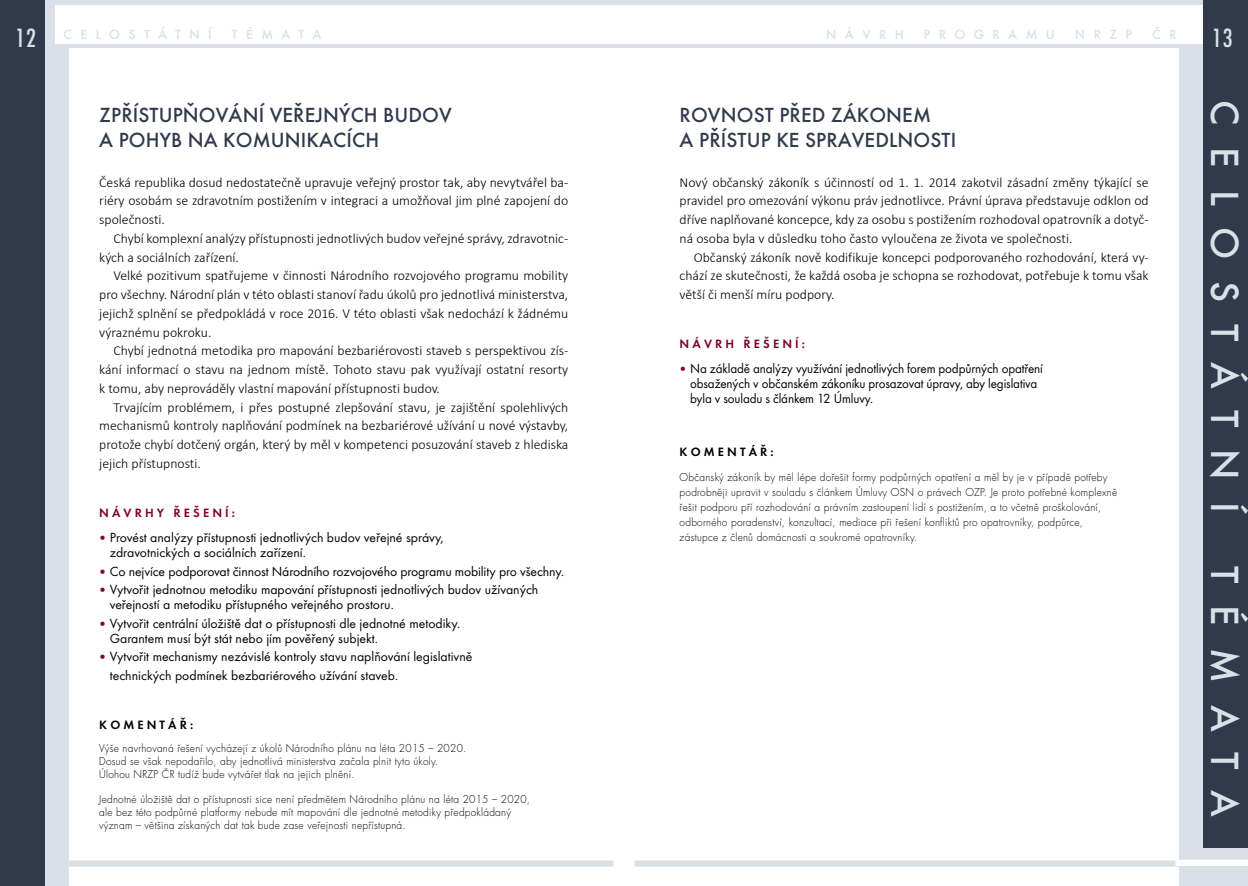
<style>
.page{position:relative;width:1248px;height:886px;background:#fff}
.page>*{position:absolute;margin:0;border:0;box-sizing:border-box;transform-origin:0 0}
.t1{font:500 40.88px "Futura TOT";letter-spacing:.54em;color:#dae0e7}
.t2{font:500 condensed 27.5px "Futura TOT";color:#dae0e7}
.t3{font:500 21.25px/25px "Futura TOT";letter-spacing:.005em;color:#303a4b}
.t4{font:300 13.75px/18.8px "Calibri";color:#000;text-align:justify}
.t5{font:13.75px/15px "Futura TOT";color:#000}
.t6{font:13.75px/15px "Futura TOT";color:#000;scale:.95 1}
.t7{font:500 13.75px "Futura TOT";letter-spacing:.615em;color:#dae0e7}
.t8{font:600 12.5px "Futura TOT";letter-spacing:.25em;color:#82002a}
.t9{font:600 12.5px "Futura TOT";letter-spacing:.25em;color:#000}
.t10{font:300 10.62px/15px "Futura CE";letter-spacing:.025em;color:#000;scale:.95 1}
.s1{font-family:"Futura CE";font-weight:300;font-size:11.25px;color:#82002a}
</style>
<div class="page">
<div style="left:0;top:0;width:50px;height:886px;background:#303a4b"></div>
<div style="left:45px;top:0;width:23px;height:886px;background:#dae0e7"></div>
<div style="left:52px;top:860px;width:561px;height:7px;background:#dae0e7"></div>
<div style="left:61px;top:0;width:563px;height:47px;background:#dae0e7"></div>
<div style="left:56px;top:6px;width:568px;height:38px;background:#fff"></div>
<div style="left:1197px;top:0;width:50px;height:886px;background:#303a4b"></div>
<div style="left:1179px;top:0;width:23px;height:886px;background:#dae0e7"></div>
<div style="left:634px;top:860px;width:561px;height:7px;background:#dae0e7"></div>
<div style="left:624px;top:0;width:576px;height:47px;background:#dae0e7"></div>
<div style="left:624px;top:6px;width:578px;height:38px;background:#fff"></div>
<div style="left:1197px;top:849px;width:50px;height:37px;background:#dae0e7"></div>
<div style="left:1175px;top:860px;width:72px;height:6px;background:#fff"></div>
<p class="t7" style="left:826px;top:26px;width:79px">NÁVRH</p>
<p class="t7" style="left:923px;top:26px;width:132px">PROGRAMU</p>
<p class="t7" style="left:1074px;top:26px;width:59px">N RZP</p>
<p class="t7" style="left:1152px;top:26px;width:24px">Č R</p>
<p class="t7" style="left:64px;top:26px;width:150px">C ELOSTÁTN Í</p>
<p class="t7" style="left:232px;top:26px;width:91px">TÉMATA</p>
<h2 class="t2" style="left:15px;top:23px;width:22px">12</h2>
<h2 class="t2" style="left:1211px;top:23px;width:22px">13</h2>
<h3 class="t3" style="left:99px;top:102px;width:354px">ZPŘÍSTUPŇOVÁN Í VEŘEJNÝCH BUDOV<br>A POHYB NA KOMUN IKACÍCH</h3>
<p class="t4" style="left:99px;top:172px;width:470px">Česká republika dosud nedostatečně upravuje veřejný prostor tak, aby nevytvářel ba&shy;riéry osobám se zdravotním postižením v integraci a umožňoval jim plné zapojení do společnosti.</p>
<p class="t4" style="left:99px;top:229px;width:470px;text-indent:14px">Chybí komplexní analýzy přístupnosti jednotlivých budov veřejné správy, zdravotnic&shy;kých a sociálních zařízení.</p>
<p class="t4" style="left:99px;top:266px;width:470px;text-indent:14px">Velké pozitivum spatřujeme v činnosti Národního rozvojového programu mobility pro všechny. Národní plán v této oblasti stanoví řadu úkolů pro jednotlivá ministerstva, jejichž splnění se předpokládá v roce 2016. V této oblasti však nedochází k žádnému výraznému pokroku.</p>
<p class="t4" style="left:99px;top:341px;width:470px;text-indent:14px">Chybí jednotná metodika pro mapování bezbariérovosti staveb s perspektivou zís&shy;kání informací o stavu na jednom místě. Tohoto stavu pak využívají ostatní resorty k tomu, aby neprováděly vlastní mapování přístupnosti budov.</p>
<p class="t4" style="left:99px;top:397px;width:470px;text-indent:14px">Trvajícím problémem, i přes postupné zlepšování stavu, je zajištění spolehlivých mechanismů kontroly naplňování podmínek na bezbariérové užívání u nové výstavby, protože chybí dotčený orgán, který by měl v kompetenci posuzování staveb z hlediska jejich přístupnosti.</p>
<p class="t8" style="left:99px;top:505px;width:137px">NÁVRHY ŘEŠEN Í:</p>
<p class="t5" style="left:110px;top:530px;width:335px;text-indent:-10px"><span class="s1">•</span> Provést analýzy přístupnosti jednotlivých budov veřejné správy, zdravotnických a sociálních zařízení.</p>
<p class="t5" style="left:99px;top:564px;width:466px"><span class="s1">•</span> Co nejvíce podporovat činnost Národního rozvojového programu mobility pro všechny.</p>
<p class="t5" style="left:110px;top:582px;width:430px;text-indent:-10px"><span class="s1">•</span> Vytvořit jednotnou metodiku mapování přístupnosti jednotlivých budov užívaných veřejností a metodiku přístupného veřejného prostoru.</p>
<p class="t5" style="left:110px;top:616px;width:352px;text-indent:-10px"><span class="s1">•</span> Vytvořit centrální úložiště dat o přístupnosti dle jednotné metodiky.<br>Garantem musí být stát nebo jím pověřený subjekt.</p>
<p class="t5" style="left:110px;top:647px;width:364px;line-height:18.8px;text-indent:-10px"><span class="s1">•</span> Vytvořit mechanismy nezávislé kontroly stavu naplňování legislativně technických podmínek bezbariérového užívání staveb.</p>
<p class="t9" style="left:99px;top:717px;width:95px">KOMEN TÁŘ:</p>
<p class="t10" style="left:99px;top:742px;width:388px;line-height:12.8px">Výše navrhovaná řešení vycházejí z úkolů Národního plánu na léta 2015 – 2020.<br>Dosud se však nepodařilo, aby jednotlivá ministerstva začala plnit tyto úkoly.<br>Úlohou NRZP ČR tudíž bude vytvářet tlak na jejich plnění.</p>
<p class="t10" style="left:99px;top:793px;width:455px;line-height:12.8px">Jednotné úložiště dat o přístupnosti sice není předmětem Národního plánu na léta 2015 – 2020, ale bez této podpůrné platformy nebude mít mapování dle jednotné metodiky předpokládaný význam – většina získaných dat tak bude zase veřejnosti nepřístupná.</p>
<h3 class="t3" style="left:679px;top:102px;width:278px">ROVN OST PŘED ZÁKON EM<br>A PŘÍSTUP KE SPRAVEDLN OSTI</h3>
<p class="t4" style="left:679px;top:172px;width:470px">Nový občanský zákoník s účinností od 1. 1. 2014 zakotvil zásadní změny týkající se pravidel pro omezování výkonu práv jednotlivce. Právní úprava představuje odklon od dříve naplňované koncepce, kdy za osobu s postižením rozhodoval opatrovník a dotyč&shy;ná osoba byla v důsledku toho často vyloučena ze života ve společnosti.</p>
<p class="t4" style="left:679px;top:247px;width:470px;text-indent:14px">Občanský zákoník nově kodifikuje koncepci podporovaného rozhodování, která vy&shy;chází ze skutečnosti, že každá osoba je schopna se rozhodovat, potřebuje k tomu však větší či menší míru podpory.</p>
<p class="t8" style="left:679px;top:336px;width:127px">NÁVRH ŘEŠEN Í:</p>
<p class="t6" style="left:690px;top:361px;width:373px;text-indent:-10px"><span class="s1">•</span> Na základě analýzy využívání jednotlivých forem podpůrných opatření obsažených v občanském zákoníku prosazovat úpravy, aby legislativa byla v souladu s článkem 12 Úmluvy.</p>
<p class="t9" style="left:679px;top:444px;width:95px">KOMEN TÁŘ:</p>
<p class="t10" style="left:679px;top:470px;width:462px">Občanský zákoník by měl lépe dořešit formy podpůrných opatření a měl by je v případě potřeby podrobněji upravit v souladu s článkem Úmluvy OSN o právech OZP. Je proto potřebné komplexně řešit podporu pří rozhodování a právním zastoupení lidí s postižením, a to včetně proškolování, odborného poradenství, konzultací, mediace při řešení konfliktů pro opatrovníky, podpůrce, zástupce z členů domácnosti a soukromé opatrovníky.</p>
<h1 class="t1" style="left:1248px;top:100px;width:415px;rotate:90deg">CELOSTÁTN Í</h1>
<h1 class="t1" style="left:1248px;top:566px;width:252px;rotate:90deg">TÉMATA</h1>
</div>
